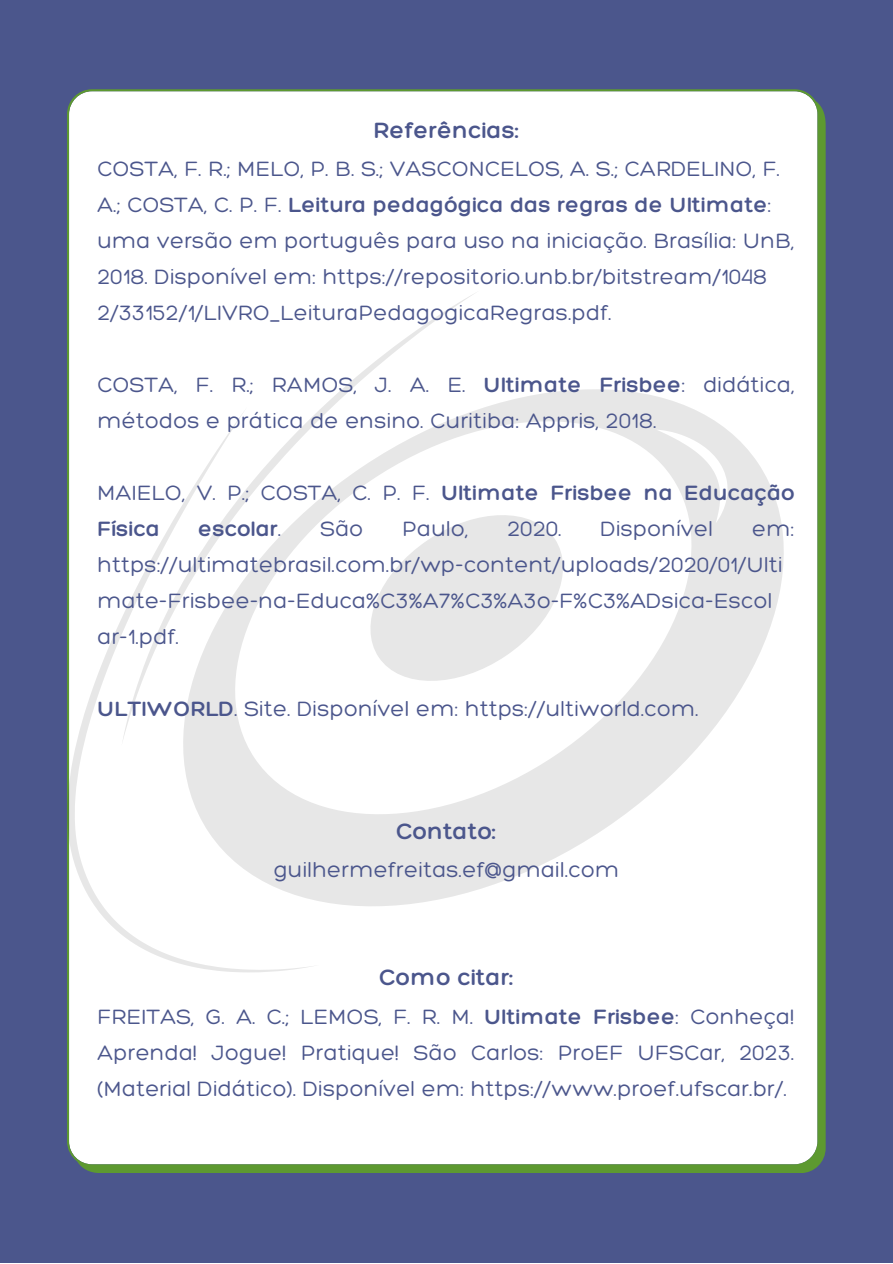
<style>
.page{position:relative;width:893px;height:1264px;background:#fff}
.page>*{position:absolute;margin:0;border:0;box-sizing:border-box;transform-origin:0 0}
.t1{font:300 24px "Hero";letter-spacing:.015em;color:#4b568c}
.t2{font:300 22.5px/36px "Hero";letter-spacing:.015em;color:#4b568c}
.t3{font:300 22.5px/36px "Hero";letter-spacing:.015em;color:#4b568c}
.s1{font-style:inherit}
</style>
<div class="page">
<div style="left:0;top:0;width:892px;height:1262px;background:#4b568c"></div>
<div style="left:67px;top:89px;width:758px;height:1083px;background:#fff"></div>
<svg style="left:320px;top:363px;width:463px;height:569px;background:#f6f6f6"></svg>
<svg style="left:320px;top:401px;width:402px;height:433px;background:#f5f5f5"></svg>
<svg style="left:480px;top:507px;width:96px;height:182px;background:#f1f1f1"></svg>
<svg style="left:121px;top:290px;width:359px;height:456px;background:#fafafa"></svg>
<svg style="left:67px;top:406px;width:253px;height:566px;background:#f8f9f8"></svg>
<p class="t1" style="left:373px;top:115px;width:147px">Referências:</p>
<p class="t2" style="left:97px;top:150px;width:698px">COSTA, F. R.; MELO, P. B. S.; VASCONCELOS, A. S.; CARDELINO, F.<br>A.; COSTA, C. P. F. <span class="s1">Leitura pedagógica das regras de Ultimate</span>: uma versão em português para uso na iniciação. Brasília: UnB, 2018. Disponível em: https://repositorio.unb.br/bitstream/1048</p>
<p class="t2" style="left:97px;top:294px;width:515px">2/33152/1/LIVRO_LeituraPedagogicaRegras.pdf.</p>
<p class="t2" style="left:97px;top:366px;width:698px">COSTA, F. R.; RAMOS, J. A. E. <span class="s1">Ultimate Frisbee</span>: didática, métodos e prática de ensino. Curitiba: Appris, 2018.</p>
<p class="t3" style="left:97px;top:474px;width:698px"><span class="s1">MAIELO, V. P.; COSTA, C. P. F.</span> Ultimate Frisbee na Educação<br>Física</p>
<p class="t3" style="left:198px;top:510px;width:84px">escolar<span class="s1">.</span></p>
<p class="t2" style="left:320px;top:510px;width:44px">São</p>
<p class="t2" style="left:402px;top:510px;width:67px">Paulo,</p>
<p class="t2" style="left:507px;top:510px;width:56px">2020.</p>
<p class="t2" style="left:601px;top:510px;width:113px">Disponível</p>
<p class="t2" style="left:97px;top:510px;width:698px;text-indent:654px">em: https://ultimatebrasil.com.br/wp-content/uploads/2020/01/Ulti</p>
<p class="t2" style="left:97px;top:582px;width:676px">mate-Frisbee-na-Educa%C3%A7%C3%A3o-F%C3%ADsica-Escol</p>
<p class="t2" style="left:97px;top:618px;width:83px">ar-1.pdf.</p>
<p class="t2" style="left:97px;top:690px;width:602px"><span class="s1">ULTIWORLD</span>. Site. Disponível em: https://ultiworld.com.</p>
<p class="t1" style="left:396px;top:816px;width:101px">Contato:</p>
<p class="t2" style="left:274px;top:851px;width:347px">guilhermefreitas.ef@gmail.com</p>
<p class="t1" style="left:379px;top:962px;width:135px">Como citar:</p>
<p class="t2" style="left:97px;top:997px;width:698px;text-align:justify">FREITAS, G. A. C.; LEMOS, F. R. M. <span class="s1">Ultimate Frisbee</span>: Conheça!<br>Aprenda! Jogue! Pratique! São Carlos: ProEF UFSCar, 2023. (Material Didático). Disponível em: https://www.proef.ufscar.br/.</p>
</div>
